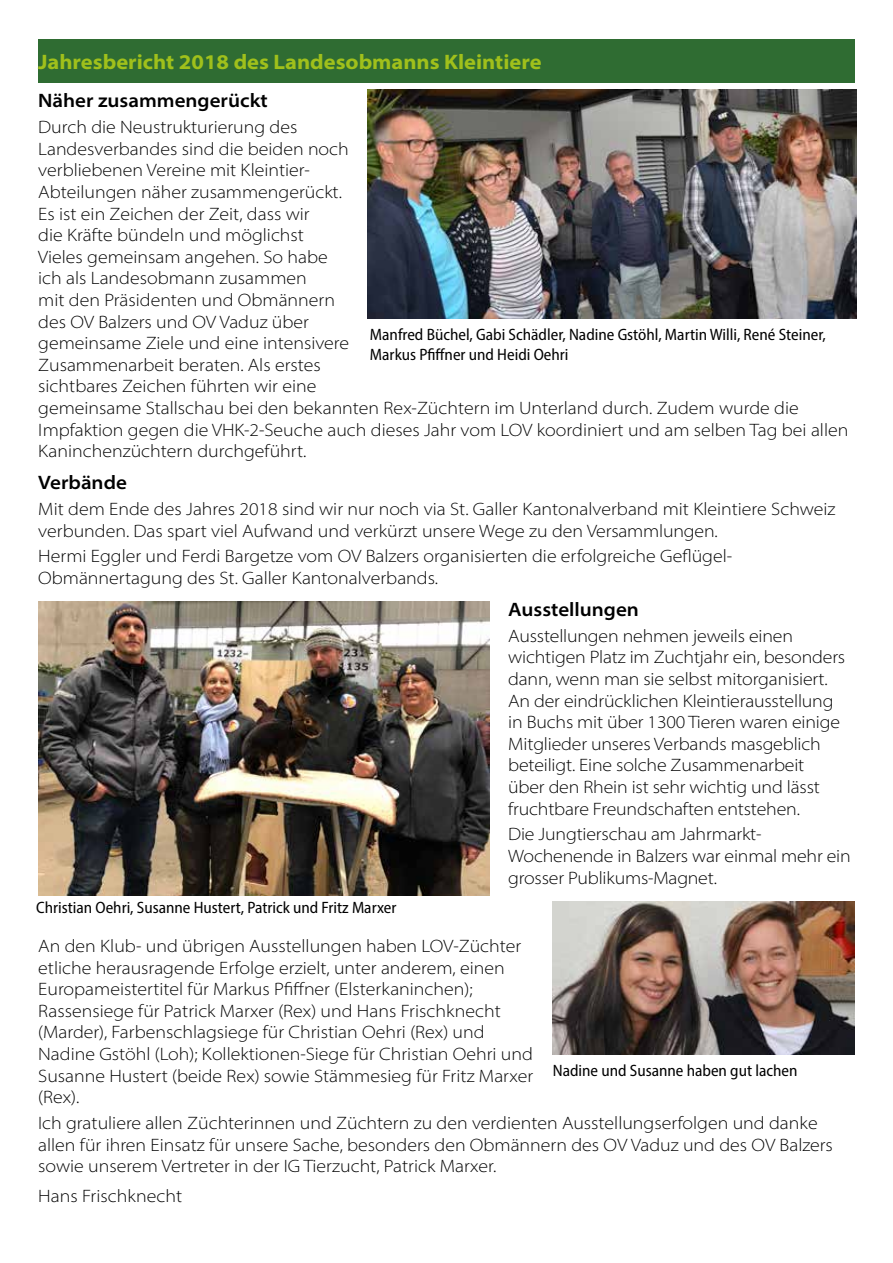
<style>
.page{position:relative;width:893px;height:1263px;background:#fff}
.page>*{position:absolute;margin:0;border:0;box-sizing:border-box;transform-origin:0 0}
.t1{font:700 semi-expanded 21px "Myriad Pro";color:#a0c01b}
.t2{font:600 semi-expanded 19.5px "Myriad Pro";color:#000}
.t3{font:300 semi-expanded 18px/21.6px "Myriad Pro";color:#000}
.t4{font:semi-condensed 16.5px/19.8px "Myriad Pro";color:#000}
</style>
<div class="page">
<div style="left:38px;top:40px;width:817px;height:43px;background:#2f6c32"></div>
<img style="left:368px;top:89px;width:489px;height:230px">
<img style="left:38px;top:602px;width:451px;height:293px">
<img style="left:553px;top:901px;width:302px;height:153px">
<p class="t1" style="left:38px;top:48px;width:505px">Jahresbericht 2018 des Landesobmanns Kleintiere</p>
<p class="t2" style="left:38px;top:88px;width:231px">Näher zusammengerückt</p>
<p class="t3" style="left:38px;top:116px;width:812px">Durch die Neustrukturierung des<br>Landesverbandes sind die beiden noch<br>verbliebenen Vereine mit Kleintier-<br>Abteilungen näher zusammengerückt.<br>Es ist ein Zeichen der Zeit, dass wir<br>die Kräfte bündeln und möglichst<br>Vieles gemeinsam angehen. So habe<br>ich als Landesobmann zusammen<br>mit den Präsidenten und Obmännern<br>des OV Balzers und OV Vaduz über<br>gemeinsame Ziele und eine intensivere<br>Zusammenarbeit beraten. Als erstes<br>sichtbares Zeichen führten wir eine<br>gemeinsame Stallschau bei den bekannten Rex-Züchtern im Unterland durch. Zudem wurde die Impfaktion gegen die VHK-2-Seuche auch dieses Jahr vom LOV koordiniert und am selben Tag bei allen Kaninchenzüchtern durchgeführt.</p>
<p class="t2" style="left:38px;top:470px;width:90px">Verbände</p>
<p class="t3" style="left:38px;top:498px;width:799px">Mit dem Ende des Jahres 2018 sind wir nur noch via St. Galler Kantonalverband mit Kleintiere Schweiz verbunden. Das spart viel Aufwand und verkürzt unsere Wege zu den Versammlungen.</p>
<p class="t3" style="left:38px;top:545px;width:695px">Hermi Eggler und Ferdi Bargetze vom OV Balzers organisierten die erfolgreiche Geflügel-<br>Obmännertagung des St. Galler Kantonalverbands.</p>
<p class="t2" style="left:508px;top:597px;width:132px">Ausstellungen</p>
<p class="t3" style="left:508px;top:625px;width:339px">Ausstellungen nehmen jeweils einen wichtigen Platz im Zuchtjahr ein, besonders dann, wenn man sie selbst mitorganisiert.<br>An der eindrücklichen Kleintierausstellung in Buchs mit über 1300 Tieren waren einige Mitglieder unseres Verbands masgeblich beteiligt. Eine solche Zusammenarbeit über den Rhein ist sehr wichtig und lässt fruchtbare Freundschaften entstehen.</p>
<p class="t3" style="left:508px;top:823px;width:344px">Die Jungtierschau am Jahrmarkt-<br>Wochenende in Balzers war einmal mehr ein grosser Publikums-Magnet.</p>
<p class="t4" style="left:370px;top:324px;width:457px">Manfred Büchel, Gabi Schädler, Nadine Gstöhl, Martin Willi, René Steiner,<br>Markus Pfiffner und Heidi Oehri</p>
<p class="t4" style="left:36px;top:897px;width:362px">Christian Oehri, Susanne Hustert, Patrick und Fritz Marxer</p>
<p class="t3" style="left:38px;top:935px;width:496px">An den Klub- und übrigen Ausstellungen haben LOV-Züchter etliche herausragende Erfolge erzielt, unter anderem, einen Europameistertitel für Markus Pfiffner (Elsterkaninchen); Rassensiege für Patrick Marxer (Rex) und Hans Frischknecht (Marder), Farbenschlagsiege für Christian Oehri (Rex) und Nadine Gstöhl (Loh); Kollektionen-Siege für Christian Oehri und Susanne Hustert (beide Rex) sowie Stämmesieg für Fritz Marxer (Rex).</p>
<p class="t3" style="left:38px;top:1112px;width:796px">Ich gratuliere allen Züchterinnen und Züchtern zu den verdienten Ausstellungserfolgen und danke allen für ihren Einsatz für unsere Sache, besonders den Obmännern des OV Vaduz und des OV Balzers sowie unserem Vertreter in der IG Tierzucht, Patrick Marxer.</p>
<p class="t3" style="left:38px;top:1185px;width:146px">Hans Frischknecht</p>
<p class="t4" style="left:553px;top:1060px;width:246px">Nadine und Susanne haben gut lachen</p>
</div>
